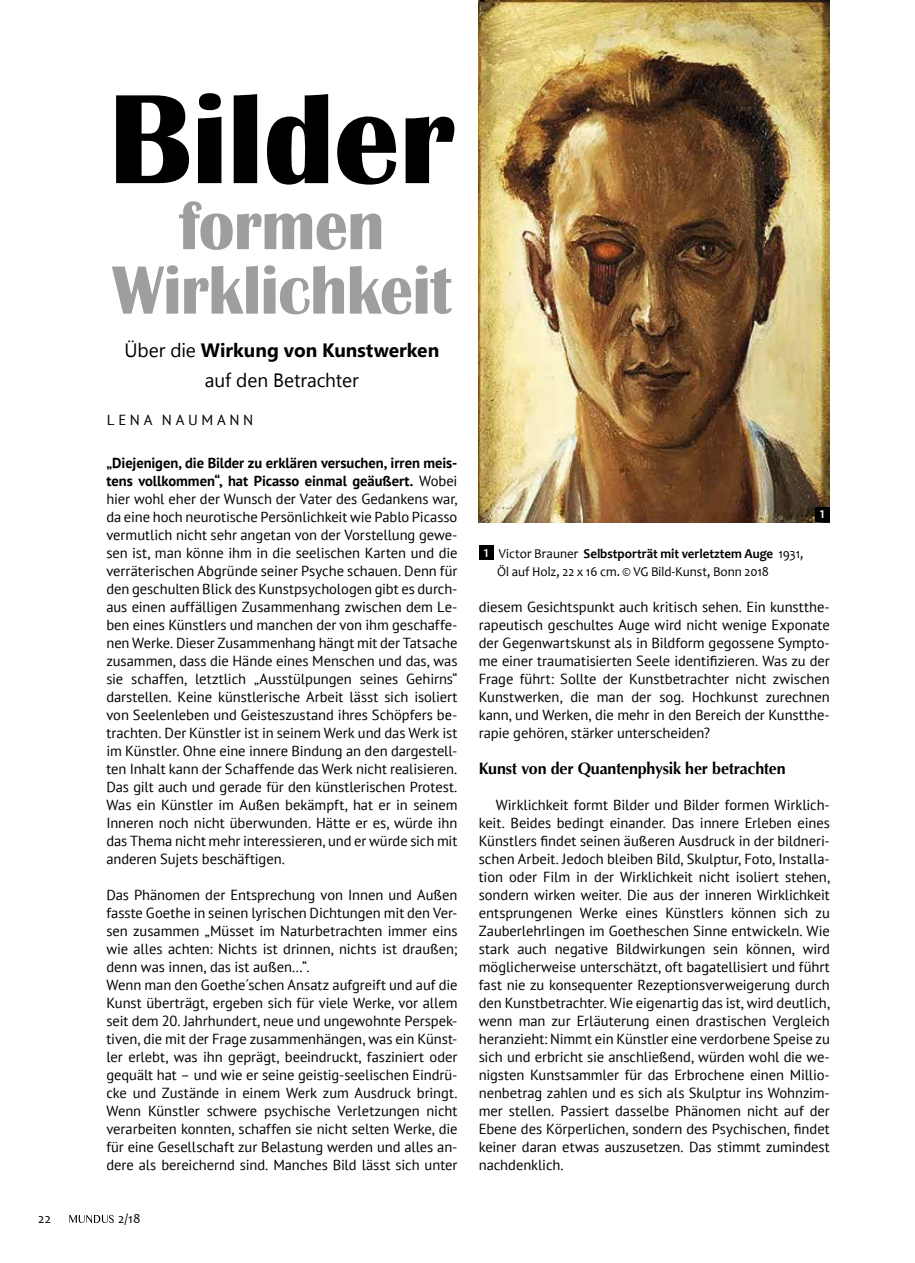
<style>
.page{position:relative;width:915px;height:1263px;background:#fff}
.page>*{position:absolute;margin:0;border:0;box-sizing:border-box;transform-origin:0 0}
.t1{font:700 131.55px "Britannic";letter-spacing:-.005em;color:#000}
.t2{font:700 70.65px/64.5px "Britannic";letter-spacing:-.01em;color:#9c9e9f;text-align:center;scale:.93 1}
.t3{font:19.35px/30px "Khmer UI";letter-spacing:-.005em;color:#000;text-align:center}
.t4{font:700 16.5px "Optima";letter-spacing:-.01em;color:#000}
.t5{font:14.55px/18px "PT Sans";letter-spacing:-.005em;color:#000;text-align:justify}
.t6{font:14.55px "PT Sans";letter-spacing:.245em;color:#000}
.t7{font:13.5px/18px "Candara";color:#000;scale:.96 1}
.t8{font:13.5px "Candara";color:#000}
.t9{font:600 12px "Myriad Pro";color:#fff}
.s1{font-weight:700}
.s2{font-family:"Myriad Pro";font-weight:600;font-size:12px;color:#fff}
</style>
<div class="page">
<svg style="left:69px;top:1215px;width:45px;height:8px"></svg>
<img style="left:478px;top:0;width:351px;height:522px">
<div style="left:478px;top:545px;width:15px;height:15px;background:#000"></div>
<div style="left:814px;top:507px;width:15px;height:15px;background:#000"></div>
<h1 class="t1" style="left:108px;top:65px;width:348px">Bilder</h1>
<h2 class="t2" style="left:112px;top:194px;width:366px">formen<br>Wirklichkeit</h2>
<h3 class="t3" style="left:124px;top:335px;width:316px">Über die <span class="s1">Wirkung von Kunstwerken </span>auf den Betrachter</h3>
<p class="t6" style="left:107px;top:411px;width:148px">LENA NAUMANN</p>
<p class="t5" style="left:106px;top:454px;width:352px"><span class="s1">„Diejenigen, die Bilder zu erklären versuchen, irren meis&shy;tens vollkommen“, hat Picasso einmal geäußert.</span> Wobei hier wohl eher der Wunsch der Vater des Gedankens war, da eine hoch neurotische Persönlichkeit wie Pablo Picasso vermutlich nicht sehr angetan von der Vorstellung gewe&shy;sen ist, man könne ihm in die seelischen Karten und die verräterischen Abgründe seiner Psyche schauen. Denn für den geschulten Blick des Kunstpsychologen gibt es durch&shy;aus einen auffälligen Zusammenhang zwischen dem Le&shy;ben eines Künstlers und manchen der von ihm geschaffe&shy;nen Werke. Dieser Zusammenhang hängt mit der Tatsache zusammen, dass die Hände eines Menschen und das, was sie schaffen, letztlich „Ausstülpungen seines Gehirns“ darstellen. Keine künstlerische Arbeit lässt sich isoliert von Seelenleben und Geisteszustand ihres Schöpfers be&shy;trachten. Der Künstler ist in seinem Werk und das Werk ist im Künstler. Ohne eine innere Bindung an den dargestell&shy;ten Inhalt kann der Schaffende das Werk nicht realisieren.<br>Das gilt auch und gerade für den künstlerischen Protest.<br>Was ein Künstler im Außen bekämpft, hat er in seinem Inneren noch nicht überwunden. Hätte er es, würde ihn das Thema nicht mehr interessieren, und er würde sich mit anderen Sujets beschäftigen.</p>
<p class="t5" style="left:106px;top:886px;width:352px;text-align:left">Das Phänomen der Entsprechung von Innen und Außen fasste Goethe in seinen lyrischen Dichtungen mit den Ver&shy;sen zusammen „Müsset im Naturbetrachten immer eins wie alles achten: Nichts ist drinnen, nichts ist draußen; denn was innen, das ist außen…“.<br>Wenn man den Goethe´schen Ansatz aufgreift und auf die Kunst überträgt, ergeben sich für viele Werke, vor allem seit dem 20. Jahrhundert, neue und ungewohnte Perspek&shy;tiven, die mit der Frage zusammenhängen, was ein Künst&shy;ler erlebt, was ihn geprägt, beeindruckt, fasziniert oder gequält hat – und wie er seine geistig-seelischen Eindrü&shy;cke und Zustände in einem Werk zum Ausdruck bringt.<br>Wenn Künstler schwere psychische Verletzungen nicht verarbeiten konnten, schaffen sie nicht selten Werke, die für eine Gesellschaft zur Belastung werden und alles an&shy;dere als bereichernd sind. Manches Bild lässt sich unter</p>
<p class="t8" style="left:38px;top:1210px;width:14px">22</p>
<p class="t8" style="left:118px;top:1210px;width:24px">2/18</p>
<p class="t7" style="left:497px;top:544px;width:320px;text-indent:-14px"><span class="s2">1</span> Victor Brauner <span class="s1">Selbstporträt mit verletztem Auge</span> 1931,<br>Öl auf Holz, 22 x 16 cm. © VG Bild-Kunst, Bonn 2018</p>
<p class="t9" style="left:818px;top:507px;width:8px">1</p>
<p class="t5" style="left:478px;top:598px;width:352px">diesem Gesichtspunkt auch kritisch sehen. Ein kunstthe&shy;rapeutisch geschultes Auge wird nicht wenige Exponate der Gegenwartskunst als in Bildform gegossene Sympto&shy;me einer traumatisierten Seele identifizieren. Was zu der Frage führt: Sollte der Kunstbetrachter nicht zwischen Kunstwerken, die man der sog. Hochkunst zurechnen kann, und Werken, die mehr in den Bereich der Kunstthe&shy;rapie gehören, stärker unterscheiden?</p>
<p class="t4" style="left:478px;top:759px;width:308px">Kunst von der Quantenphysik her betrachten</p>
<p class="t5" style="left:478px;top:796px;width:352px;text-indent:17px">Wirklichkeit formt Bilder und Bilder formen Wirklich&shy;keit. Beides bedingt einander. Das innere Erleben eines Künstlers findet seinen äußeren Ausdruck in der bildneri&shy;schen Arbeit. Jedoch bleiben Bild, Skulptur, Foto, Installa&shy;tion oder Film in der Wirklichkeit nicht isoliert stehen, sondern wirken weiter. Die aus der inneren Wirklichkeit entsprungenen Werke eines Künstlers können sich zu Zauberlehrlingen im Goetheschen Sinne entwickeln. Wie stark auch negative Bildwirkungen sein können, wird möglicherweise unterschätzt, oft bagatellisiert und führt fast nie zu konsequenter Rezeptionsverweigerung durch den Kunstbetrachter. Wie eigenartig das ist, wird deutlich, wenn man zur Erläuterung einen drastischen Vergleich heranzieht: Nimmt ein Künstler eine verdorbene Speise zu sich und erbricht sie anschließend, würden wohl die we&shy;nigsten Kunstsammler für das Erbrochene einen Millio&shy;nenbetrag zahlen und es sich als Skulptur ins Wohnzim&shy;mer stellen. Passiert dasselbe Phänomen nicht auf der Ebene des Körperlichen, sondern des Psychischen, findet keiner daran etwas auszusetzen. Das stimmt zumindest nachdenklich.</p>
</div>
